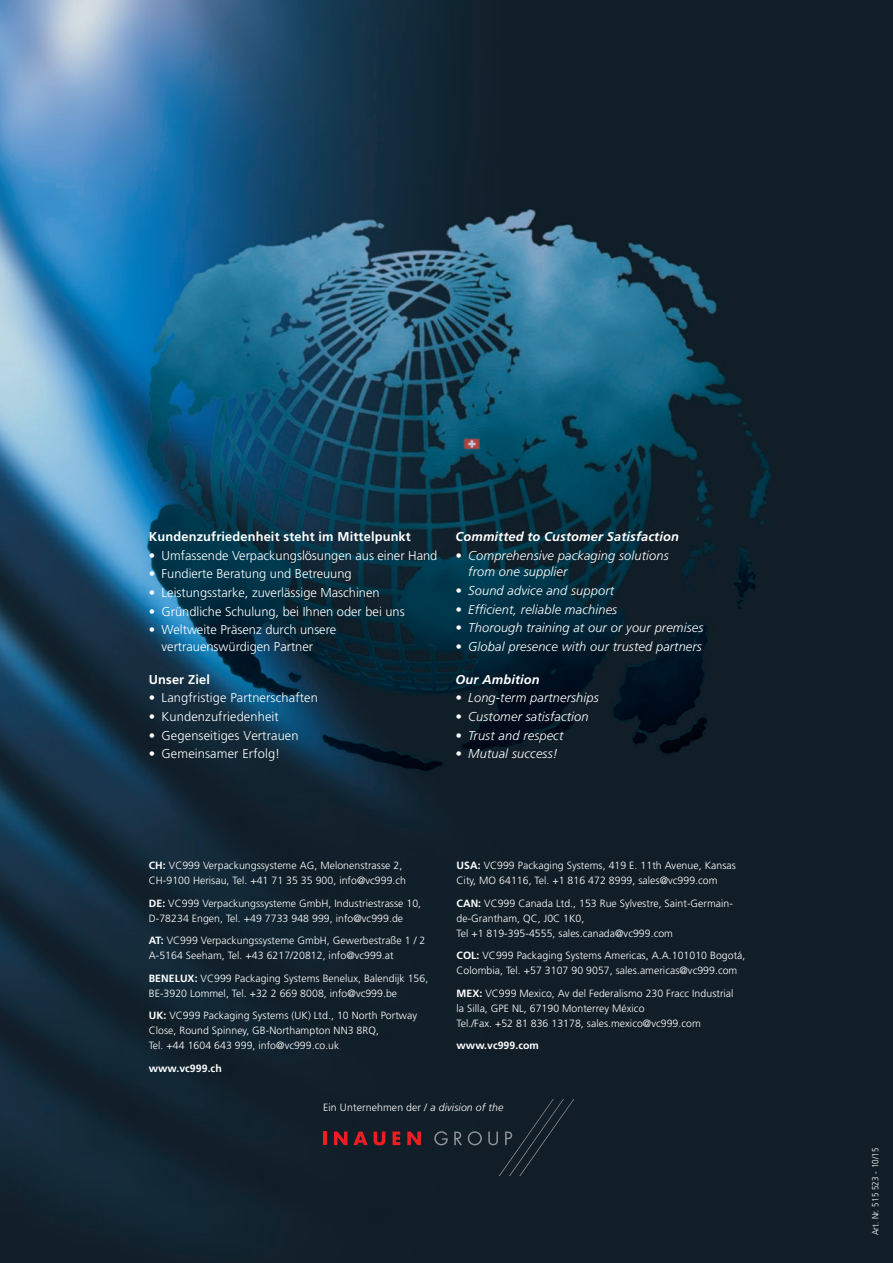
<style>
.page{position:relative;width:893px;height:1263px;background:#fff}
.page>*{position:absolute;margin:0;border:0;box-sizing:border-box;transform-origin:0 0}
.t1{font:300 12.9px/16.5px "Frutiger LT Std";color:#fff}
.t2{font:italic 300 12.9px/16.5px "Frutiger LT Std";letter-spacing:.01em;color:#fff}
.t3{font:700 12.9px "Frutiger LT Std";letter-spacing:.01em;color:#fff}
.t4{font:italic 700 12.9px "Frutiger LT Std";letter-spacing:.01em;color:#fff}
.t5{font:300 10.5px/15px "Frutiger LT Std";letter-spacing:.005em;color:#fff}
.t6{font:700 10.5px "Frutiger LT Std";letter-spacing:.005em;color:#fff}
.t7{font:300 9px "Frutiger LT Std";letter-spacing:.015em;color:#fff;scale:.9 1}
.s1{font-weight:700}
.s2{font-style:italic}
</style>
<div class="page">
<img style="left:0;top:0;width:893px;height:1263px">
<hr style="left:323px;top:1131px;width:4px;height:14px;background:#ee1d23">
<svg style="left:334px;top:1131px;width:13px;height:14px"></svg>
<svg style="left:353px;top:1131px;width:15px;height:14px"></svg>
<svg style="left:374px;top:1131px;width:11px;height:14px"></svg>
<svg style="left:393px;top:1131px;width:7px;height:14px"></svg>
<svg style="left:407px;top:1131px;width:14px;height:14px"></svg>
<svg style="left:434px;top:1131px;width:14px;height:14px"></svg>
<svg style="left:454px;top:1131px;width:8px;height:14px"></svg>
<svg style="left:468px;top:1131px;width:14px;height:14px"></svg>
<svg style="left:488px;top:1099px;width:90px;height:76px;background:#16222c"></svg>
<p class="t3" style="left:149px;top:529px;width:264px">Kundenzufriedenheit steht im Mittelpunkt</p>
<p class="t1" style="left:149px;top:547px;width:290px">• Umfassende Verpackungslösungen aus einer Hand</p>
<p class="t1" style="left:149px;top:566px;width:204px">• Fundierte Beratung und Betreuung</p>
<p class="t1" style="left:149px;top:584px;width:232px">• Leistungsstarke, zuverlässige Maschinen</p>
<p class="t1" style="left:149px;top:603px;width:257px">• Gründliche Schulung, bei Ihnen oder bei uns</p>
<p class="t1" style="left:162px;top:622px;width:176px;text-indent:-13px">• Weltweite Präsenz durch unsere vertrauenswürdigen Partner</p>
<p class="t3" style="left:149px;top:672px;width:63px">Unser Ziel</p>
<p class="t1" style="left:149px;top:690px;width:171px">• Langfristige Partnerschaften</p>
<p class="t1" style="left:149px;top:708px;width:132px">• Kundenzufriedenheit</p>
<p class="t1" style="left:149px;top:727px;width:151px">• Gegenseitiges Vertrauen</p>
<p class="t1" style="left:149px;top:746px;width:133px">• Gemeinsamer Erfolg!</p>
<p class="t4" style="left:455px;top:529px;width:225px">Committed to Customer Satisfaction</p>
<p class="t2" style="left:468px;top:547px;width:202px;text-indent:-13px">• Comprehensive packaging solutions from one supplier</p>
<p class="t2" style="left:455px;top:582px;width:160px">• Sound advice and support</p>
<p class="t2" style="left:455px;top:601px;width:163px">• Efficient, reliable machines</p>
<p class="t2" style="left:455px;top:620px;width:249px">• Thorough training at our or your premises</p>
<p class="t2" style="left:455px;top:638px;width:248px">• Global presence with our trusted partners</p>
<p class="t4" style="left:455px;top:672px;width:86px">Our Ambition</p>
<p class="t2" style="left:455px;top:690px;width:145px">• Long-term partnerships</p>
<p class="t2" style="left:455px;top:708px;width:135px">• Customer satisfaction</p>
<p class="t2" style="left:455px;top:727px;width:109px">• Trust and respect</p>
<p class="t2" style="left:455px;top:746px;width:104px">• Mutual success!</p>
<p class="t5" style="left:149px;top:858px;width:259px"><span class="s1">CH:</span> VC999 Verpackungssysteme AG, Melonenstrasse 2,<br>CH-9100 Herisau, Tel. +41 71 35 35 900, info@vc999.ch</p>
<p class="t5" style="left:149px;top:895px;width:274px"><span class="s1">DE:</span> VC999 Verpackungssysteme GmbH, Industriestrasse 10,<br>D-78234 Engen, Tel. +49 7733 948 999, info@vc999.de</p>
<p class="t5" style="left:149px;top:933px;width:278px"><span class="s1">AT:</span> VC999 Verpackungssysteme GmbH, Gewerbestraße 1 / 2<br>A-5164 Seeham, Tel. +43 6217/20812, info@vc999.at</p>
<p class="t5" style="left:149px;top:970px;width:281px"><span class="s1">BENELUX:</span> VC999 Packaging Systems Benelux, Balendijk 156,<br>BE-3920 Lommel, Tel. +32 2 669 8008, info@vc999.be</p>
<p class="t5" style="left:149px;top:1008px;width:270px"><span class="s1">UK:</span> VC999 Packaging Systems (UK) Ltd., 10 North Portway<br>Close, Round Spinney, GB-Northampton NN3 8RQ,<br>Tel. +44 1604 643 999, info@vc999.co.uk</p>
<p class="t6" style="left:149px;top:1062px;width:74px">www.vc999.ch</p>
<p class="t5" style="left:457px;top:858px;width:281px"><span class="s1">USA:</span> VC999 Packaging Systems, 419 E. 11th Avenue, Kansas<br>City, MO 64116, Tel. +1 816 472 8999, sales@vc999.com</p>
<p class="t5" style="left:457px;top:895px;width:278px"><span class="s1">CAN:</span> VC999 Canada Ltd., 153 Rue Sylvestre, Saint-Germain&shy;de-Grantham, QC, J0C 1K0,<br>Tel +1 819-395-4555, sales.canada@vc999.com</p>
<p class="t5" style="left:457px;top:948px;width:290px"><span class="s1">COL:</span> VC999 Packaging Systems Americas, A.A.101010 Bogotá,<br>Colombia, Tel. +57 3107 90 9057, sales.americas@vc999.com</p>
<p class="t5" style="left:457px;top:985px;width:279px"><span class="s1">MEX:</span> VC999 Mexico, Av del Federalismo 230 Fracc Industrial la Silla, GPE NL, 67190 Monterrey México<br>Tel./Fax. +52 81 836 13178, sales.mexico@vc999.com</p>
<p class="t6" style="left:457px;top:1039px;width:84px">www.vc999.com</p>
<p class="t5" style="left:323px;top:1100px;width:182px">Ein Unternehmen der / <span class="s2">a division of the</span></p>
<p class="t7" style="left:870px;top:1235px;width:99px;rotate:-90deg">Art. Nr. 515 523 - 10/15</p>
</div>
